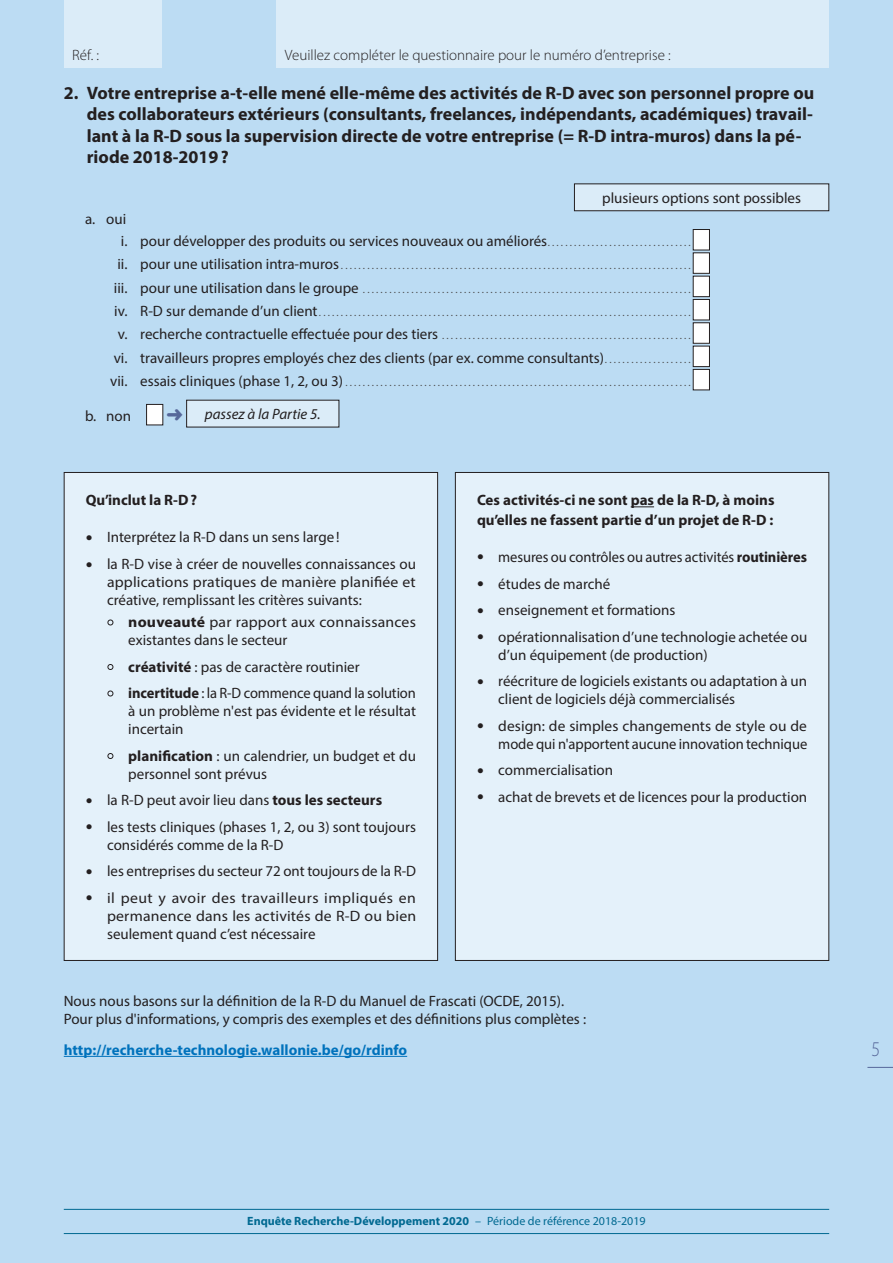
<style>
.page{position:relative;width:893px;height:1263px;background:#bcdcf3}
.page>*{position:absolute;margin:0;border:0;box-sizing:border-box;transform-origin:0 0}
.t1{font:300 21px "Myriad Pro";color:#56679a;scale:.85 1}
.t2{font:700 18px/21.6px "Myriad Pro";color:#231f20}
.t3{font:15px/18px "Myriad Pro";color:#231f20}
.t4{font:15px/18px "Myriad Pro";color:#231f20;scale:1.05 1}
.t5{font:700 15px/19.5px "Myriad Pro";color:#231f20}
.t6{font:300 15px "Myriad Pro";color:#231f20}
.t7{font:700 15px "Myriad Pro";color:#0072bc}
.t8{font:italic 15px "Myriad Pro";color:#231f20}
.t9{font:700 12px "Myriad Pro";color:#006991}
.t10{font:10.5px "Myriad Pro";color:#4b4c4d}
.s1{font-size:10.5px;color:#4b4c4d}
.s2{font-size:15px;color:#231f20}
.s3{color:#56679a}
.s4{font-size:24px}
.s5{font-weight:700}
.s6{font-weight:400}
</style>
<div class="page">
<div style="left:64px;top:0;width:98px;height:68px;background:#dbecf8"></div>
<div style="left:276px;top:0;width:553px;height:68px;background:#dbecf8"></div>
<hr style="left:64px;top:1209px;width:765px;height:1px;background:#006991">
<hr style="left:64px;top:1233px;width:765px;height:1px;background:#006991">
<svg style="left:867px;top:1067px;width:26px;height:1px"></svg>
<div style="left:693px;top:229px;width:16px;height:21px;background:#fff"></div>
<div style="left:693px;top:229px;width:17px;height:21px;border:1px solid #231f20"></div>
<div style="left:693px;top:253px;width:16px;height:20px;background:#fff"></div>
<div style="left:693px;top:252px;width:17px;height:22px;border:1px solid #231f20"></div>
<div style="left:693px;top:276px;width:16px;height:21px;background:#fff"></div>
<div style="left:693px;top:276px;width:17px;height:21px;border:1px solid #231f20"></div>
<div style="left:693px;top:299px;width:16px;height:21px;background:#fff"></div>
<div style="left:693px;top:299px;width:17px;height:21px;border:1px solid #231f20"></div>
<div style="left:693px;top:323px;width:16px;height:20px;background:#fff"></div>
<div style="left:693px;top:322px;width:17px;height:22px;border:1px solid #231f20"></div>
<div style="left:693px;top:346px;width:16px;height:21px;background:#fff"></div>
<div style="left:693px;top:346px;width:17px;height:21px;border:1px solid #231f20"></div>
<div style="left:693px;top:369px;width:16px;height:21px;background:#fff"></div>
<div style="left:693px;top:369px;width:17px;height:21px;border:1px solid #231f20"></div>
<div style="left:147px;top:404px;width:16px;height:21px;background:#fff"></div>
<div style="left:146px;top:404px;width:17px;height:21px;border:1px solid #231f20"></div>
<div style="left:187px;top:400px;width:152px;height:27px;background:#dbecf8"></div>
<div style="left:574px;top:184px;width:255px;height:27px;background:#dbecf8"></div>
<div style="left:574px;top:183px;width:255px;height:28px;border:1px solid #231f20"></div>
<div style="left:64px;top:472px;width:374px;height:488px;background:#e4f1fa"></div>
<div style="left:455px;top:472px;width:374px;height:488px;background:#e4f1fa"></div>
<svg style="left:631px;top:506px;width:23px;height:1px"></svg>
<hr style="left:64px;top:1056px;width:343px;height:1px;background:#0072bc">
<p class="t6" style="left:72px;top:46px;width:28px">Réf. :</p>
<p class="t6" style="left:285px;top:46px;width:387px">Veuillez compléter le questionnaire pour le numéro d’entreprise :</p>
<p class="t2" style="left:87px;top:81px;width:729px;text-indent:-23px">2. Votre entreprise a-t-elle mené elle-même des activités de R-D avec son personnel propre ou des collaborateurs extérieurs (consultants, freelances, indépendants, académiques) travail&shy;lant à la R-D sous la supervision directe de votre entreprise (= R-D intra-muros) dans la pé&shy;riode 2018-2019?</p>
<p class="t3" style="left:602px;top:189px;width:200px">plusieurs options sont possibles</p>
<p class="t3" style="left:121px;top:207px;width:430px;line-height:22.2px;text-indent:-36px">a. oui<br>i. pour développer des produits ou services nouveaux ou améliorés<span class="s1">..................................</span></p>
<p class="t10" style="left:117px;top:259px;width:225px"><span class="s2">ii. pour une utilisation intra-muros</span>.................................................................................</p>
<p class="t10" style="left:114px;top:283px;width:250px"><span class="s2">iii. pour une utilisation dans le groupe</span> ............................................................................</p>
<p class="t10" style="left:114px;top:306px;width:207px"><span class="s2">iv. R-D sur demande d’un client</span>......................................................................................</p>
<p class="t10" style="left:118px;top:329px;width:326px"><span class="s2">v. recherche contractuelle effectuée pour des tiers</span> ..........................................................</p>
<p class="t3" style="left:114px;top:348px;width:494px">vi. travailleurs propres employés chez des clients (par ex. comme consultants)<span class="s1">.....................</span></p>
<p class="t10" style="left:110px;top:376px;width:237px"><span class="s2">vii. essais cliniques (phase 1, 2, ou 3)</span>................................................................................</p>
<p class="t3" style="left:85px;top:407px;width:48px">b. non</p>
<p class="t8" style="left:166px;top:405px;width:156px"><span class="s3">➜</span> passez à la Partie 5.</p>
<p class="t5" style="left:86px;top:490px;width:113px">Qu’inclut la R-D?</p>
<p class="t3" style="left:86px;top:528px;width:255px"><span class="s4">•</span> Interprétez la R-D dans un sens large!</p>
<p class="t3" style="left:107px;top:555px;width:310px;text-align:justify;text-indent:-21px"><span class="s4">•</span> la R-D vise à créer de nouvelles connaissances ou applications pratiques de manière planifiée et créative, remplissant les critères suivants:</p>
<p class="t4" style="left:128px;top:613px;width:275px;text-indent:-21px"><span class="s4">•</span> <span class="s5">nouveauté</span> par rapport aux connaissances existantes dans le secteur</p>
<p class="t3" style="left:107px;top:657px;width:254px"><span class="s4">•</span> <span class="s5">créativité</span> : pas de caractère routinier</p>
<p class="t3" style="left:128px;top:684px;width:289px;text-align:justify;text-indent:-21px"><span class="s4">•</span> <span class="s5">incertitude</span> : la R-D commence quand la solution à un problème n'est pas évidente et le résultat incertain</p>
<p class="t3" style="left:128px;top:746px;width:289px;text-indent:-21px"><span class="s4">•</span> <span class="s5">planification</span> : un calendrier, un budget et du personnel sont prévus</p>
<p class="t3" style="left:86px;top:791px;width:298px"><span class="s4">•</span> la R-D peut avoir lieu dans <span class="s5">tous les secteurs</span></p>
<p class="t3" style="left:107px;top:817px;width:310px;text-indent:-21px"><span class="s4">•</span> les tests cliniques (phases 1, 2, ou 3) sont toujours considérés comme de la R-D</p>
<p class="t3" style="left:86px;top:862px;width:332px"><span class="s4">•</span> les entreprises du secteur 72 ont toujours de la R-D</p>
<p class="t4" style="left:107px;top:888px;width:296px;text-align:justify;text-indent:-21px"><span class="s4">•</span> il peut y avoir des travailleurs impliqués en permanence dans les activités de R-D ou bien seulement quand c’est nécessaire</p>
<p class="t5" style="left:477px;top:490px;width:299px">Ces activités-ci ne sont pas de la R-D, à moins qu’elles ne fassent partie d’un projet de R-D :</p>
<p class="t3" style="left:477px;top:548px;width:332px"><span class="s4">•</span> mesures ou contrôles ou autres activités <span class="s5">routinières</span></p>
<p class="t3" style="left:477px;top:574px;width:135px"><span class="s4">•</span> études de marché</p>
<p class="t3" style="left:477px;top:601px;width:200px"><span class="s4">•</span> enseignement et formations</p>
<p class="t3" style="left:498px;top:627px;width:310px;text-indent:-21px"><span class="s4">•</span> opérationnalisation d’une technologie achetée ou d’un équipement (de production)</p>
<p class="t3" style="left:498px;top:672px;width:310px;text-indent:-21px"><span class="s4">•</span> réécriture de logiciels existants ou adaptation à un client de logiciels déjà commercialisés</p>
<p class="t3" style="left:477px;top:716px;width:332px;text-align:right"><span class="s4">•</span> design: de simples changements de style ou de mode qui n'apportent aucune innovation technique</p>
<p class="t3" style="left:477px;top:761px;width:138px"><span class="s4">•</span> commercialisation</p>
<p class="t3" style="left:477px;top:787px;width:332px"><span class="s4">•</span> achat de brevets et de licences pour la production</p>
<p class="t3" style="left:64px;top:992px;width:524px">Nous nous basons sur la définition de la R-D du Manuel de Frascati (OCDE, 2015).<br>Pour plus d'informations, y compris des exemples et des définitions plus complètes :</p>
<p class="t7" style="left:64px;top:1040px;width:345px">http://recherche-technologie.wallonie.be/go/rdinfo</p>
<h1 class="t1" style="left:871px;top:1036px;width:12px">5</h1>
<p class="t9" style="left:247px;top:1213px;width:400px">Enquête Recherche-Développement 2020 <span class="s6">– Période de référence 2018-2019</span></p>
</div>
